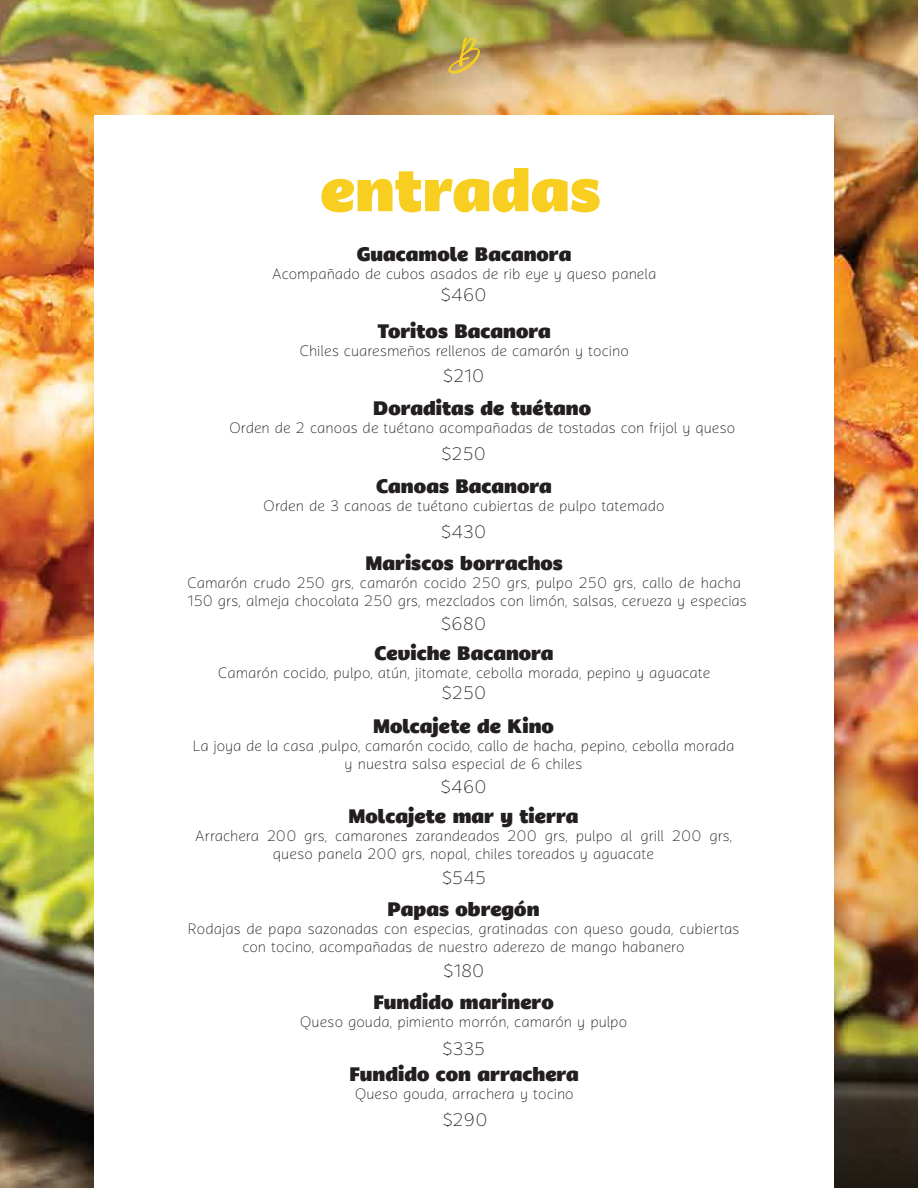
<style>
.page{position:relative;width:918px;height:1188px;background:#fff}
.page>*{position:absolute;margin:0;border:0;box-sizing:border-box;transform-origin:0 0}
.t1{font:900 60px "Anona";color:#f8cf20}
.t2{font:900 19.5px "Anona";color:#231f20}
.t3{font:100 18px "Anona";letter-spacing:.005em;color:#231f20}
.t4{font:100 15px/18px "Anona";color:#231f20;text-align:center}
</style>
<div class="page">
<img style="left:0;top:0;width:918px;height:1188px">
<div style="left:94px;top:115px;width:739px;height:1073px;background:#fff"></div>
<svg style="left:448px;top:37px;width:32px;height:37px"></svg>
<h1 class="t1" style="left:320px;top:140px;width:282px">entradas</h1>
<h2 class="t2" style="left:357px;top:238px;width:216px">Guacamole Bacanora</h2>
<p class="t4" style="left:272px;top:265px;width:386px">Acompañado de cubos asados de rib eye y queso panela</p>
<p class="t3" style="left:441px;top:283px;width:48px">$460</p>
<h2 class="t2" style="left:377px;top:315px;width:175px">Toritos Bacanora</h2>
<p class="t4" style="left:299px;top:342px;width:331px">Chiles cuaresmeños rellenos de camarón y tocino</p>
<p class="t3" style="left:443px;top:363px;width:43px">$210</p>
<h2 class="t2" style="left:373px;top:392px;width:219px">Doraditas de tuétano</h2>
<p class="t4" style="left:229px;top:419px;width:508px">Orden de 2 canoas de tuétano acompañadas de tostadas con frijol y queso</p>
<p class="t3" style="left:441px;top:442px;width:46px">$250</p>
<h2 class="t2" style="left:376px;top:470px;width:177px">Canoas Bacanora</h2>
<p class="t4" style="left:263px;top:497px;width:403px">Orden de 3 canoas de tuétano cubiertas de pulpo tatemado</p>
<p class="t3" style="left:441px;top:520px;width:47px">$430</p>
<h2 class="t2" style="left:365px;top:547px;width:199px">Mariscos borrachos</h2>
<p class="t4" style="left:187px;top:574px;width:561px;text-align:left">Camarón crudo 250 grs, camarón cocido 250 grs, pulpo 250 grs, callo de hacha<br>150 grs, almeja chocolata 250 grs, mezclados con limón, salsas, cerveza y especias</p>
<p class="t3" style="left:441px;top:611px;width:47px">$680</p>
<h2 class="t2" style="left:375px;top:637px;width:181px">Ceviche Bacanora</h2>
<p class="t4" style="left:218px;top:664px;width:494px">Camarón cocido, pulpo, atún, jitomate, cebolla morada, pepino y aguacate</p>
<p class="t3" style="left:442px;top:680px;width:46px">$250</p>
<h2 class="t2" style="left:373px;top:710px;width:182px">Molcajete de Kino</h2>
<p class="t4" style="left:192px;top:737px;width:544px">La joya de la casa ,pulpo, camarón cocido, callo de hacha, pepino, cebolla morada y nuestra salsa especial de 6 chiles</p>
<p class="t3" style="left:441px;top:775px;width:48px">$460</p>
<h2 class="t2" style="left:349px;top:800px;width:231px">Molcajete mar y tierra</h2>
<p class="t4" style="left:195px;top:827px;width:539px">Arrachera 200 grs, camarones zarandeados 200 grs, pulpo al grill 200 grs, queso panela 200 grs, nopal, chiles toreados y aguacate</p>
<p class="t3" style="left:442px;top:865px;width:45px">$545</p>
<h2 class="t2" style="left:387px;top:893px;width:154px">Papas obregón</h2>
<p class="t4" style="left:188px;top:920px;width:553px">Rodajas de papa sazonadas con especias, gratinadas con queso gouda, cubiertas con tocino, acompañadas de nuestro aderezo de mango habanero</p>
<p class="t3" style="left:443px;top:959px;width:43px">$180</p>
<h2 class="t2" style="left:373px;top:986px;width:182px">Fundido marinero</h2>
<p class="t4" style="left:300px;top:1013px;width:329px">Queso gouda, pimiento morrón, camarón y pulpo</p>
<h2 class="t2" style="left:349px;top:1058px;width:231px">Fundido con arrachera</h2>
<p class="t4" style="left:355px;top:1085px;width:221px">Queso gouda, arrachera y tocino</p>
<p class="t3" style="left:442px;top:1107px;width:47px">$290</p>
<p class="t3" style="left:442px;top:1036px;width:44px">$335</p>
</div>
